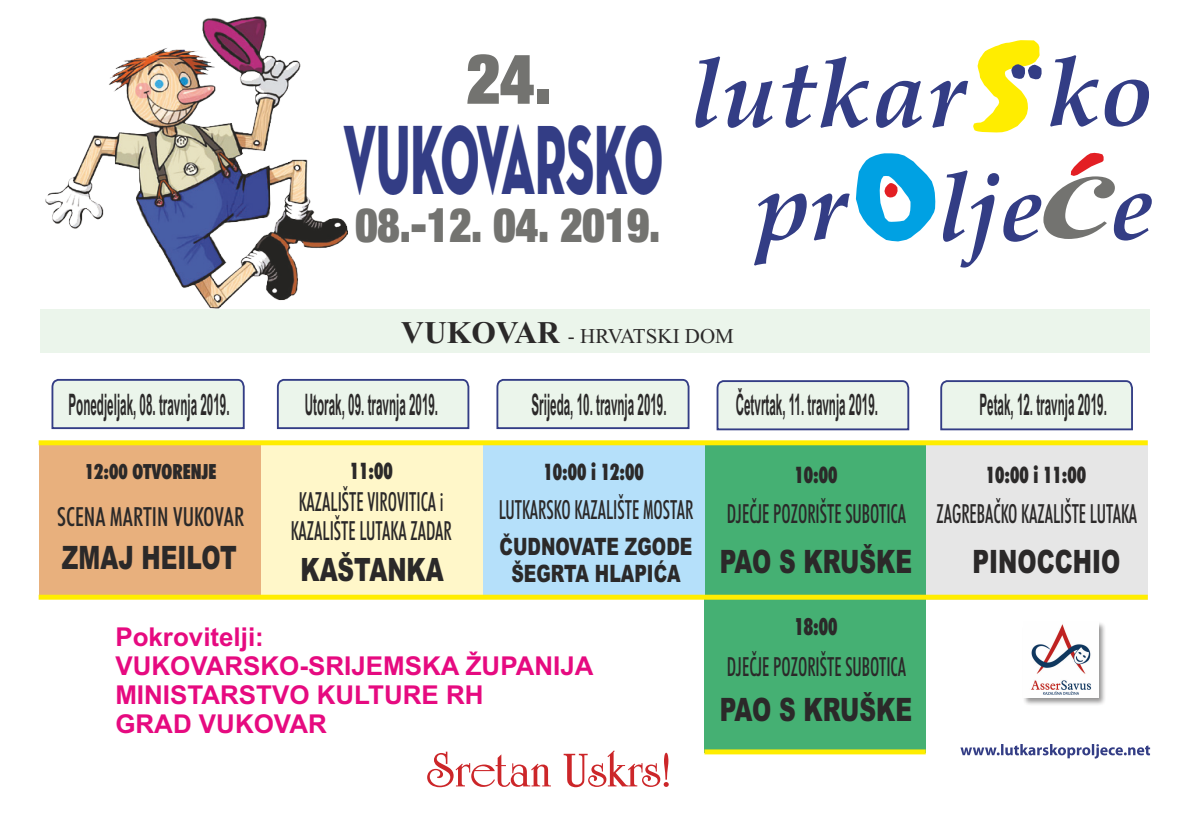
<style>
.page{position:relative;width:1191px;height:819px;background:#fff}
.page>*{position:absolute;margin:0;border:0;box-sizing:border-box;transform-origin:0 0}
.t1{font:100.01px "Neutra Disp Titling";color:#333d85;scale:.49 1}
.t2{font:700 69.91px "Helvetica Neue LT Pro";color:#737370;scale:.94 1}
.t3{font:700 47.6px "Helvetica Neue LT Pro";color:#737370;scale:.9 1}
.t4{font:900 32.2px "Arial";color:#2b2929;scale:.72 1}
.t5{font:900 32.11px "Arial";color:#2b2929;scale:.72 1}
.t6{font:700 29.66px "Arial";color:#2b2929;scale:.39 1}
.t7{font:500 condensed 26.43px/28.8px "Futura BT";color:#2b2929;text-align:center;scale:.72 1}
.t8{font:500 condensed 26.43px "Futura BT";color:#2b2929;scale:.88 1}
.t9{font:700 25.9px/29px "Arial";color:#e60a80}
.t10{font:900 23.97px/27.7px "Arial";color:#2b2929;text-align:center;scale:.72 1}
.t11{font:900 condensed 23.71px "Futura BT";color:#2b2929;scale:.8 1}
.t12{font:900 condensed 22.75px "Futura BT";color:#2b2929;scale:.83 1}
.t13{font:21px "Times New Roman";color:#2b2929}
.t14{font:900 condensed 21px "Futura BT";color:#2b2929;scale:.9 1}
.s1{font-weight:700;font-size:31.5px}
</style>
<div class="page">
<svg style="left:496px;top:378px;width:194px;height:52px;background:#dbe5e2"></svg>
<svg style="left:276px;top:378px;width:194px;height:52px;background:#dbe5e3"></svg>
<svg style="left:51px;top:378px;width:194px;height:52px;background:#dbe5e2"></svg>
<svg style="left:716px;top:380px;width:194px;height:51px;background:#dbe4e2"></svg>
<svg style="left:940px;top:380px;width:193px;height:51px;background:#dae4e2"></svg>
<div style="left:40px;top:309px;width:1109px;height:43px;background:#ebf5eb"></div>
<img style="left:45px;top:17px;width:302px;height:292px">
<svg style="left:427px;top:750px;width:242px;height:37px"></svg>
<svg style="left:754px;top:193px;width:95px;height:72px"></svg>
<svg style="left:943px;top:153px;width:208px;height:114px"></svg>
<svg style="left:856px;top:153px;width:79px;height:88px"></svg>
<svg style="left:1050px;top:55px;width:99px;height:72px"></svg>
<svg style="left:695px;top:40px;width:346px;height:92px"></svg>
<svg style="left:960px;top:744px;width:190px;height:14px"></svg>
<svg style="left:1024px;top:623px;width:81px;height:82px"></svg>
<img style="left:1024px;top:623px;width:74px;height:74px">
<div style="left:704px;top:444px;width:221px;height:155px;background:#45b073"></div>
<div style="left:704px;top:598px;width:221px;height:154px;background:#45b073"></div>
<div style="left:39px;top:444px;width:221px;height:155px;background:#e8b07d"></div>
<div style="left:482px;top:444px;width:222px;height:155px;background:#b5e0fa"></div>
<div style="left:926px;top:445px;width:221px;height:155px;background:#e6e6e6"></div>
<div style="left:261px;top:441px;width:221px;height:154px;background:#fff7c9"></div>
<svg style="left:38px;top:440px;width:1110px;height:7px;background:#efe738"></svg>
<svg style="left:38px;top:592px;width:1110px;height:10px"></svg>
<svg style="left:704px;top:747px;width:222px;height:8px"></svg>
<h2 class="t2" style="left:466px;top:54px;width:92px">24.</h2>
<h1 class="t1" style="left:343px;top:116px;width:653px">VUKOVARSKO</h1>
<h3 class="t3" style="left:355px;top:208px;width:340px">08.-12. 04. 2019.</h3>
<p class="t13" style="left:401px;top:328px;width:334px"><span class="s1">VUKOVAR</span> - HRVATSKI DOM</p>
<p class="t6" style="left:68px;top:393px;width:414px">Ponedjeljak, 08. travnja 2019.</p>
<p class="t6" style="left:305px;top:393px;width:343px">Utorak, 09. travnja 2019.</p>
<p class="t6" style="left:531px;top:393px;width:348px">Srijeda, 10. travnja 2019.</p>
<p class="t6" style="left:736px;top:393px;width:366px">Četvrtak, 11. travnja 2019.</p>
<p class="t6" style="left:979px;top:393px;width:328px">Petak, 12. travnja 2019.</p>
<p class="t12" style="left:350px;top:462px;width:53px">11:00</p>
<p class="t12" style="left:543px;top:462px;width:122px">10:00 i 12:00</p>
<p class="t12" style="left:986px;top:466px;width:122px">10:00 i 11:00</p>
<p class="t7" style="left:936px;top:501px;width:280px">ZAGREBAČKO KAZALIŠTE LUTAKA</p>
<p class="t14" style="left:85px;top:463px;width:148px">12:00 OTVORENJE</p>
<p class="t12" style="left:794px;top:465px;width:53px">10:00</p>
<p class="t7" style="left:291px;top:490px;width:225px">KAZALIŠTE VIROVITICA i<br>KAZALIŠTE LUTAKA ZADAR</p>
<p class="t7" style="left:498px;top:497px;width:272px">LUTKARSKO KAZALIŠTE MOSTAR</p>
<p class="t5" style="left:300px;top:557px;width:200px">KAŠTANKA</p>
<p class="t7" style="left:727px;top:501px;width:250px">DJEČJE POZORIŠTE SUBOTICA</p>
<p class="t8" style="left:57px;top:506px;width:214px">SCENA MARTIN VUKOVAR</p>
<p class="t4" style="left:62px;top:546px;width:245px">ZMAJ HEILOT</p>
<p class="t4" style="left:719px;top:549px;width:269px">PAO S KRUŠKE</p>
<p class="t10" style="left:499px;top:534px;width:269px">ČUDNOVATE ZGODE<br>ŠEGRTA HLAPIĆA</p>
<p class="t4" style="left:972px;top:549px;width:207px">PINOCCHIO</p>
<p class="t9" style="left:115px;top:624px;width:480px">Pokrovitelji:<br>VUKOVARSKO-SRIJEMSKA ŽUPANIJA<br>MINISTARSTVO KULTURE RH<br>GRAD VUKOVAR</p>
<p class="t11" style="left:794px;top:617px;width:55px">18:00</p>
<p class="t7" style="left:727px;top:654px;width:250px">DJEČJE POZORIŠTE SUBOTICA</p>
<p class="t4" style="left:719px;top:697px;width:269px">PAO S KRUŠKE</p>
</div>
